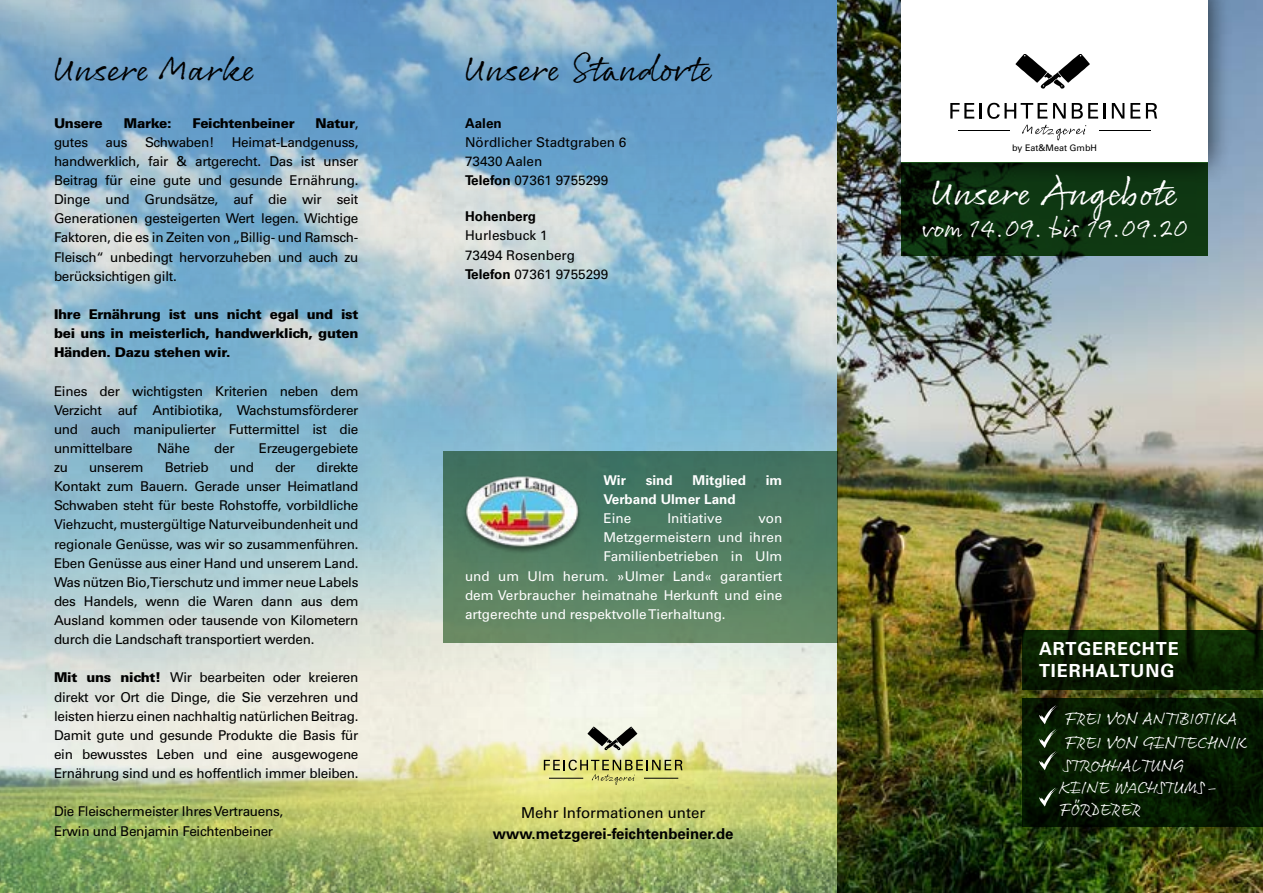
<style>
.page{position:relative;width:1263px;height:893px;background:#fff}
.page>*{position:absolute;margin:0;border:0;box-sizing:border-box;transform-origin:0 0}
.t1{font:37.5px "Rollerscript Rough";color:#fff}
.t2{font:36px "Rollerscript Rough";color:#000}
.t3{font:27px "Rollerscript Rough";letter-spacing:-.01em;color:#fff}
.t4{font:18px/22.2px "Rollerscript Rough";color:#fff}
.t5{font:700 18px/21.6px "Univers LT Pro 65";letter-spacing:.05em;color:#fff}
.t6{font:700 15px "Univers LT Pro 65";color:#000}
.t7{font:15px "Univers LT Pro 55 Roman";color:#000}
.t8{font:13.5px/19.2px "Univers LT Pro 55 Roman";letter-spacing:-.02em;color:#000;text-align:justify}
.t9{font:13.5px "Univers LT Pro 55 Roman";color:#fff}
.t10{font:900 13.5px/19.2px "Univers LT Std";letter-spacing:-.02em;color:#000;text-align:justify}
.t11{font:13.5px/19.2px "Univers LT Pro 55 Roman";color:#000}
.t12{font:700 13.5px "Univers LT Pro 65";color:#fff}
.t13{font:700 13.5px "Univers LT Pro 65";color:#000}
.t14{font:9px "Univers LT Pro 55 Roman";color:#000}
.s1{font-family:"Univers LT Pro 55 Roman";font-weight:400}
.s2{font-family:"Univers LT Pro 65";font-weight:700}
.s3{font-family:"Univers LT Std";font-weight:900}
</style>
<div class="page">
<img style="left:0;top:0;width:838px;height:893px">
<img style="left:838px;top:0;width:425px;height:893px">
<svg style="left:1022px;top:699px;width:241px;height:128px;background:#051801"></svg>
<svg style="left:1022px;top:630px;width:241px;height:60px;background:#0a2102"></svg>
<div style="left:443px;top:451px;width:395px;height:192px;background:linear-gradient(to bottom,#3c6f60,#688c67)"></div>
<div style="left:878px;top:0;width:354px;height:187px;background:#000;opacity:.75"></div>
<div style="left:901px;top:0;width:307px;height:162px;background:#fff"></div>
<svg style="left:544px;top:760px;width:138px;height:25px;background:#bfbf6d"></svg>
<svg style="left:587px;top:726px;width:50px;height:24px"></svg>
<svg style="left:1039px;top:705px;width:19px;height:65px"></svg>
<svg style="left:1039px;top:788px;width:19px;height:18px"></svg>
<img style="left:457px;top:459px;width:129px;height:104px">
<hr style="left:958px;top:130px;width:51px;height:1px;background:#000">
<hr style="left:1100px;top:130px;width:51px;height:1px;background:#000">
<svg style="left:950px;top:103px;width:24px;height:16px"></svg>
<hr style="left:1103px;top:103px;width:3px;height:16px;background:#000">
<svg style="left:1112px;top:103px;width:12px;height:16px"></svg>
<svg style="left:1130px;top:103px;width:10px;height:16px"></svg>
<svg style="left:1146px;top:103px;width:11px;height:16px"></svg>
<svg style="left:980px;top:103px;width:118px;height:37px"></svg>
<svg style="left:1015px;top:54px;width:75px;height:35px"></svg>
<svg style="left:901px;top:162px;width:307px;height:94px;background:#0b2e0e"></svg>
<h2 class="t2" style="left:54px;top:47px;width:202px">Unsere Marke</h2>
<h2 class="t2" style="left:465px;top:47px;width:251px">Unsere Standorte</h2>
<p class="t10" style="left:54px;top:113px;width:50px">Unsere</p>
<p class="t10" style="left:124px;top:113px;width:49px">Marke:</p>
<p class="t10" style="left:193px;top:113px;width:104px">Feichtenbeiner</p>
<p class="t10" style="left:316px;top:113px;width:44px">Natur<span class="s1">,</span></p>
<p class="t8" style="left:54px;top:132px;width:36px">gutes</p>
<p class="t8" style="left:106px;top:132px;width:23px">aus</p>
<p class="t8" style="left:145px;top:132px;width:71px">Schwaben!</p>
<p class="t8" style="left:54px;top:132px;width:306px;text-indent:178px">Heimat-Landgenuss, handwerklich, fair &amp; artgerecht. Das ist unser Beitrag für eine gute und gesunde Ernährung.<br>Dinge und Grundsätze, auf die wir seit Generationen gesteigerten Wert legen. Wichtige Faktoren, die es in Zeiten von „Billig- und Ramsch-Fleisch“ unbedingt hervorzuheben und auch zu berücksichtigen gilt.</p>
<p class="t10" style="left:54px;top:304px;width:306px">Ihre Ernährung ist uns nicht egal und ist bei uns in meisterlich, handwerklich, guten Händen. Dazu stehen wir.</p>
<p class="t8" style="left:54px;top:381px;width:306px">Eines der wichtigsten Kriterien neben dem Verzicht auf Antibiotika, Wachstumsförderer und auch manipulierter Futtermittel ist die unmittelbare</p>
<p class="t8" style="left:157px;top:438px;width:34px">Nähe</p>
<p class="t8" style="left:214px;top:438px;width:22px">der</p>
<p class="t8" style="left:259px;top:438px;width:101px">Erzeugergebiete</p>
<p class="t13" style="left:465px;top:115px;width:38px">Aalen</p>
<p class="t11" style="left:465px;top:132px;width:163px">Nördlicher Stadtgraben 6<br>73430 Aalen<br><span class="s2">Telefon</span> 07361 9755299</p>
<p class="t13" style="left:465px;top:209px;width:72px">Hohenberg</p>
<p class="t11" style="left:465px;top:226px;width:145px">Hurlesbuck 1<br>73494 Rosenberg<br><span class="s2">Telefon</span> 07361 9755299</p>
<p class="t8" style="left:54px;top:458px;width:306px;text-indent:263px">direkte Kontakt zum Bauern. Gerade unser Heimatland Schwaben steht für beste Rohstoffe, vorbildliche Viehzucht, mustergültige Naturveibundenheit und regionale Genüsse, was wir so zusammenführen.<br>Eben Genüsse aus einer Hand und unserem Land.<br>Was nützen Bio, Tierschutz und immer neue Labels des Handels, wenn die Waren dann aus dem Ausland kommen oder tausende von Kilometern durch die Landschaft transportiert werden.</p>
<p class="t8" style="left:54px;top:668px;width:306px"><span class="s3">Mit uns nicht!</span> Wir bearbeiten oder kreieren direkt vor Ort die Dinge, die Sie verzehren und leisten hierzu einen nachhaltig natürlichen Beitrag.<br>Damit gute und gesunde Produkte die Basis für ein bewusstes Leben und eine ausgewogene Ernährung sind und es hoffentlich immer bleiben.</p>
<p class="t8" style="left:54px;top:802px;width:231px">Die Fleischermeister Ihres Vertrauens,<br>Erwin und Benjamin Feichtenbeiner</p>
<p class="t7" style="left:521px;top:803px;width:186px">Mehr Informationen unter</p>
<p class="t8" style="left:54px;top:458px;width:15px">zu</p>
<p class="t8" style="left:89px;top:458px;width:56px">unserem</p>
<p class="t8" style="left:165px;top:458px;width:46px">Betrieb</p>
<p class="t8" style="left:230px;top:458px;width:26px">und</p>
<p class="t8" style="left:275px;top:458px;width:22px">der</p>
<p class="t12" style="left:603px;top:472px;width:24px">Wir</p>
<p class="t12" style="left:646px;top:472px;width:28px">sind</p>
<p class="t12" style="left:693px;top:472px;width:55px">Mitglied</p>
<p class="t12" style="left:766px;top:472px;width:18px">im</p>
<p class="t12" style="left:603px;top:491px;width:134px">Verband Ulmer Land</p>
<p class="t9" style="left:603px;top:510px;width:29px">Eine</p>
<p class="t9" style="left:667px;top:510px;width:56px">Initiative</p>
<p class="t9" style="left:758px;top:510px;width:25px">von</p>
<p class="t9" style="left:603px;top:529px;width:180px">Metzgermeistern und ihren</p>
<p class="t9" style="left:603px;top:549px;width:180px">Familienbetrieben in Ulm</p>
<p class="t9" style="left:465px;top:568px;width:319px">und um Ulm herum. »Ulmer Land« garantiert</p>
<p class="t9" style="left:465px;top:587px;width:319px">dem Verbraucher heimatnahe Herkunft und eine</p>
<p class="t9" style="left:465px;top:606px;width:262px">artgerechte und respektvolle Tierhaltung.</p>
<p class="t6" style="left:493px;top:825px;width:242px">www.metzgerei-feichtenbeiner.de</p>
<p class="t14" style="left:1012px;top:142px;width:87px">by Eat&amp;Meat GmbH</p>
<h1 class="t1" style="left:932px;top:169px;width:249px">Unsere Angebote</h1>
<h3 class="t3" style="left:922px;top:211px;width:267px">vom 14.09. bis 19.09.20</h3>
<h3 class="t5" style="left:1039px;top:638px;width:141px">ARTGERECHTE<br>TIERHALTUNG</h3>
<h3 class="t4" style="left:1064px;top:707px;width:176px">FREI VON ANTIBIOTIKA</h3>
<h3 class="t4" style="left:1059px;top:731px;width:190px">FREI VON GENTECHNIK<br>STROHHALTUNG<br>KEINE WACHSTUMS-<br>FÖRDERER</h3>
</div>
